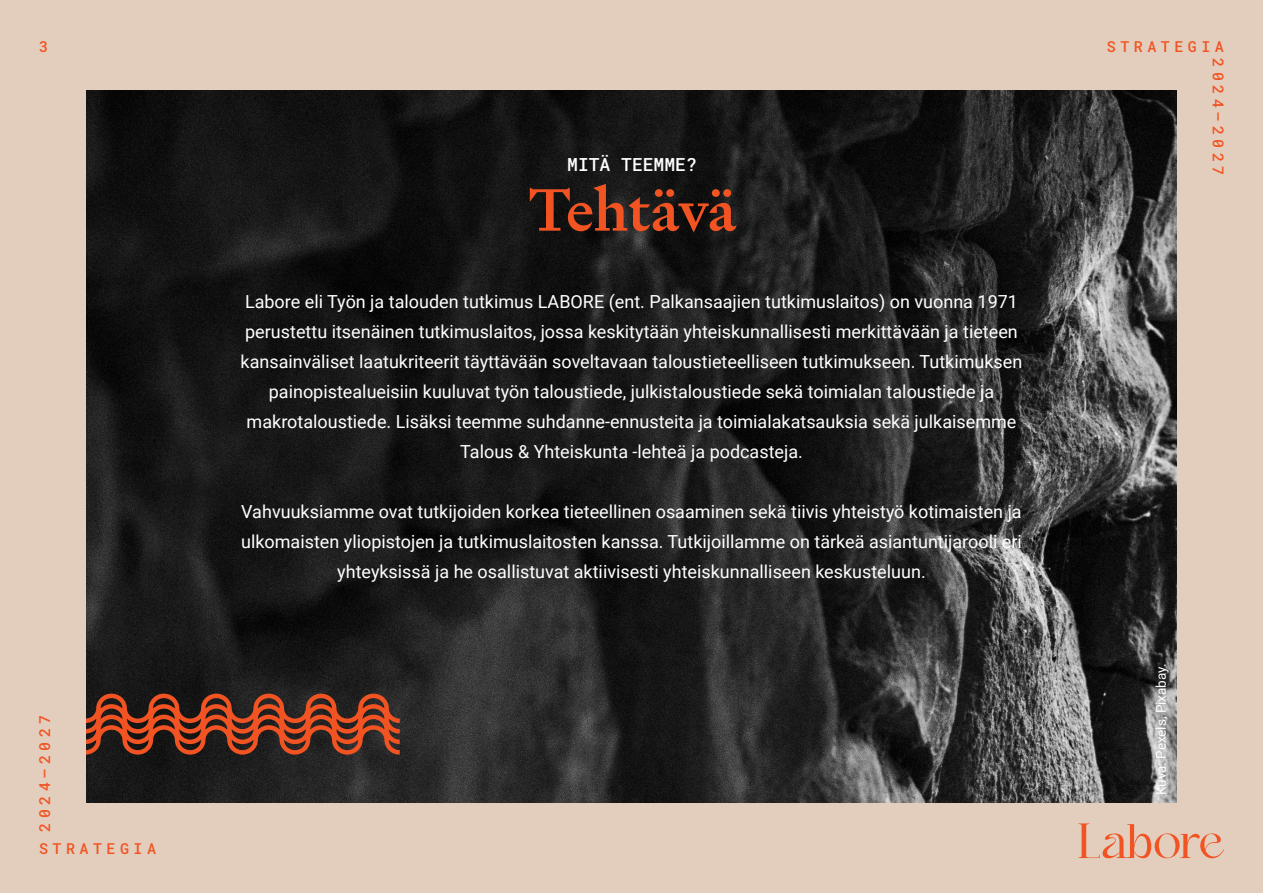
<style>
.page{position:relative;width:1263px;height:893px;background:#e3cdbd}
.page>*{position:absolute;margin:0;border:0;box-sizing:border-box;transform-origin:0 0}
.Otsikko{font:500 60px "Signifier";letter-spacing:-.01em;color:#f15422}
.Ingressi_II{font:18px/30px "Roboto";color:#fff;text-align:center}
.Väliotsikko{font:500 18px "Roboto Mono";color:#fff}
.t1{font:500 15px "Roboto Mono";letter-spacing:.3em;color:#f15422}
.Graafi{font:13.5px "Roboto";color:#fff}
</style>
<div class="page">
<svg style="left:1078px;top:823px;width:146px;height:35px"></svg>
<img style="left:86px;top:90px;width:1091px;height:713px">
<svg style="left:86px;top:691px;width:316px;height:66px;background:#6f321f"></svg>
<p class="t1" style="left:39px;top:36px;width:11px">3</p>
<p class="t1" style="left:34px;top:832px;width:119px;rotate:-90deg">2024–2027</p>
<p class="t1" style="left:39px;top:838px;width:119px">STRATEGIA</p>
<p class="Väliotsikko" style="left:567px;top:152px;width:131px">MITÄ TEEMME?</p>
<p class="Otsikko" style="left:528px;top:172px;width:210px">Tehtävä</p>
<p class="Ingressi_II" style="left:241px;top:286px;width:783px">Labore eli Työn ja talouden tutkimus LABORE (ent. Palkansaajien tutkimuslaitos) on vuonna 1971 perustettu itsenäinen tutkimuslaitos, jossa keskitytään yhteiskunnallisesti merkittävään ja tieteen kansainväliset laatukriteerit täyttävään soveltavaan taloustieteelliseen tutkimukseen. Tutkimuksen painopistealueisiin kuuluvat työn taloustiede, julkistaloustiede sekä toimialan taloustiede ja makrotaloustiede. Lisäksi teemme suhdanne-ennusteita ja toimialakatsauksia sekä julkaisemme Talous &amp; Yhteiskunta -lehteä ja podcasteja.</p>
<p class="Ingressi_II" style="left:241px;top:496px;width:782px">Vahvuuksiamme ovat tutkijoiden korkea tieteellinen osaaminen sekä tiivis yhteistyö kotimaisten ja ulkomaisten yliopistojen ja tutkimuslaitosten kanssa. Tutkijoillamme on tärkeä asiantuntijarooli eri yhteyksissä ja he osallistuvat aktiivisesti yhteiskunnalliseen keskusteluun.</p>
<p class="t1" style="left:1107px;top:36px;width:118px">STRATEGIA</p>
<p class="t1" style="left:1228px;top:58px;width:119px;rotate:90deg">2024–2027</p>
<p class="Graafi" style="left:1151px;top:795px;width:133px;rotate:-90deg">Kuva: Pexels, Pixabay.</p>
</div>
